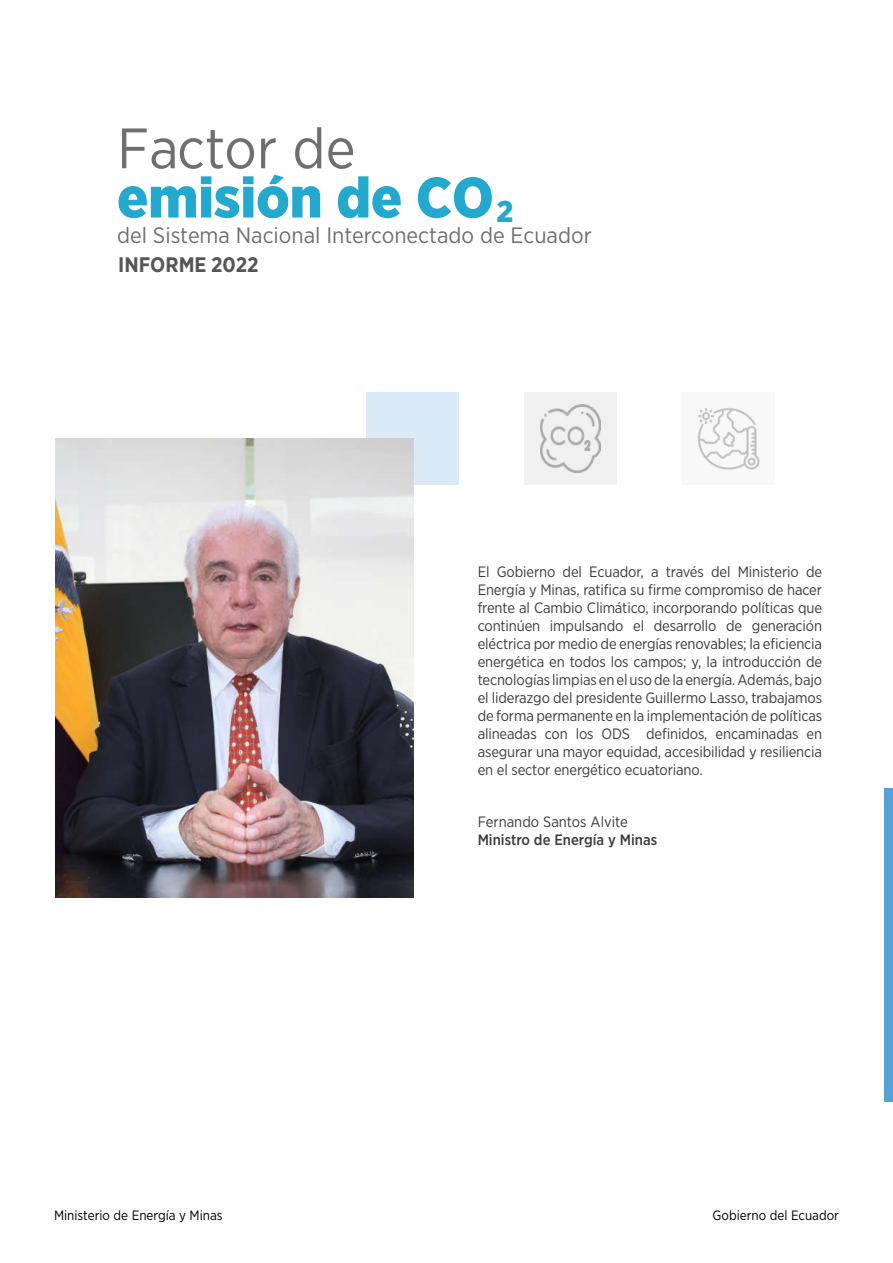
<style>
.page{position:relative;width:893px;height:1263px;background:#fff}
.page>*{position:absolute;margin:0;border:0;box-sizing:border-box;transform-origin:0 0}
.t1{font:900 56.85px "Gotham Narrow";color:#23a8ce}
.t2{font:56.85px "Gotham Narrow";color:#706f6f}
.t3{font:22.2px "Gotham Narrow";color:#706f6f}
.t4{font:700 21px "Gotham Narrow";color:#575656}
.t5{font:15px/18px "Gotham Narrow";letter-spacing:-.01em;color:#3c3c3b;text-align:justify}
.t6{font:500 15px "Gotham Narrow";color:#3c3c3b}
.t7{font:13.5px "Gotham Narrow";color:#000}
.s1{font-size:30px}
</style>
<div class="page">
<div style="left:682px;top:392px;width:92px;height:92px;background:#f8f8f8"></div>
<div style="left:367px;top:392px;width:92px;height:92px;background:#daeaf6"></div>
<div style="left:524px;top:392px;width:93px;height:92px;background:#f0f0f0"></div>
<img style="left:55px;top:438px;width:359px;height:459px">
<div style="left:885px;top:788px;width:8px;height:313px;background:#57a1d7"></div>
<img style="left:540px;top:405px;width:61px;height:67px">
<img style="left:698px;top:408px;width:61px;height:61px">
<h1 class="t2" style="left:117px;top:113px;width:240px">Factor de</h1>
<h1 class="t1" style="left:117px;top:160px;width:398px">emisión de CO<span class="s1">2</span></h1>
<h3 class="t4" style="left:118px;top:251px;width:142px">INFORME 2022</h3>
<h2 class="t3" style="left:117px;top:222px;width:476px">del Sistema Nacional Interconectado de Ecuador</h2>
<p class="t5" style="left:478px;top:562px;width:346px">El Gobierno del Ecuador, a través del Ministerio de Energía y Minas, ratifica su firme compromiso de hacer frente al Cambio Climático, incorporando políticas que continúen impulsando el desarrollo de generación eléctrica por medio de energías renovables; la eficiencia energética en todos los campos; y, la introducción de tecnologías limpias en el uso de la energía. Además, bajo el liderazgo del presidente Guillermo Lasso, trabajamos de forma permanente en la implementación de políticas alineadas con los ODS definidos, encaminadas en asegurar una mayor equidad, accesibilidad y resiliencia en el sector energético ecuatoriano.</p>
<p class="t5" style="left:478px;top:812px;width:152px">Fernando Santos Alvite</p>
<p class="t6" style="left:478px;top:830px;width:181px">Ministro de Energía y Minas</p>
<p class="t7" style="left:54px;top:1207px;width:170px">Ministerio de Energía y Minas</p>
<p class="t7" style="left:712px;top:1207px;width:128px">Gobierno del Ecuador</p>
</div>
